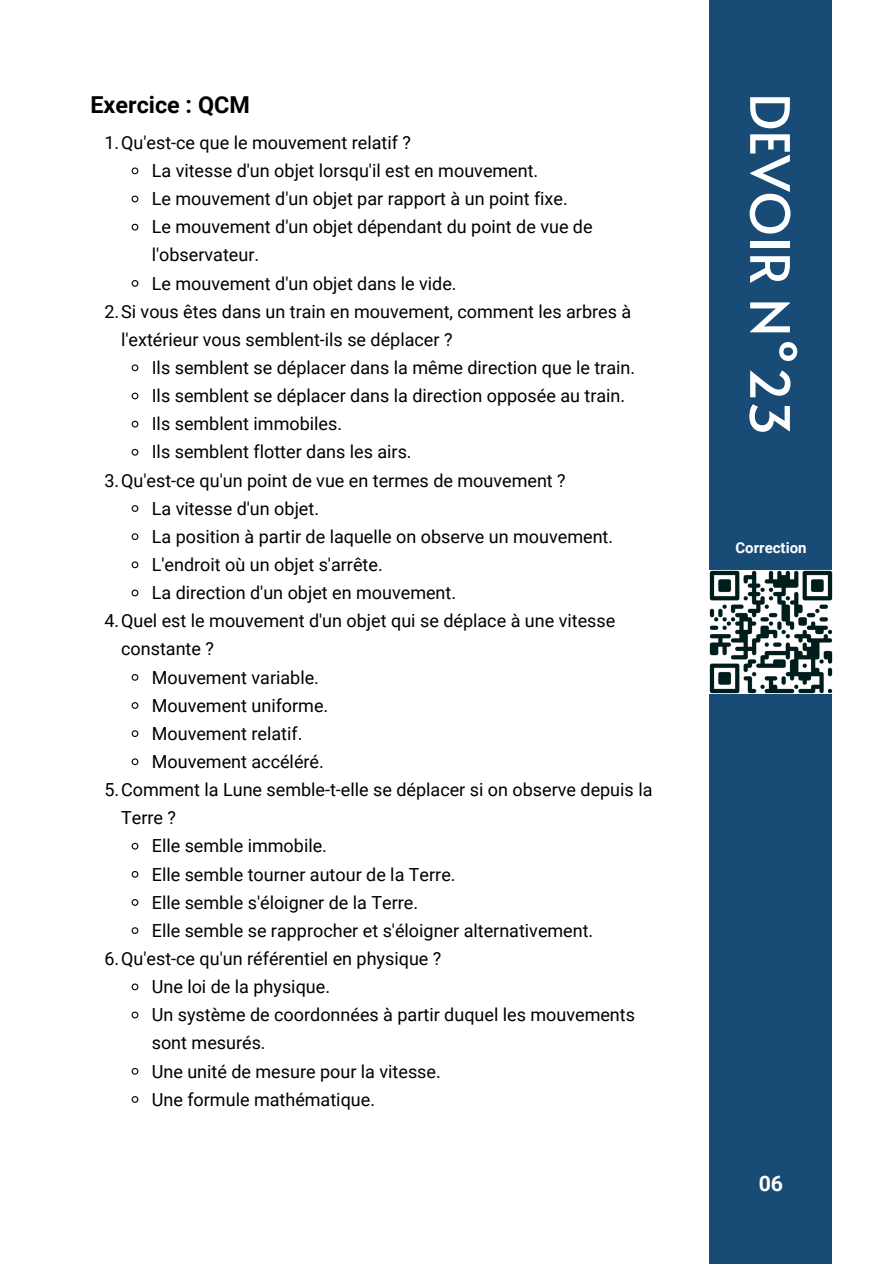
<style>
.page{position:relative;width:894px;height:1264px;background:#fff}
.page>*{position:absolute;margin:0;border:0;box-sizing:border-box;transform-origin:0 0}
.t1{font:54px "Alata";color:#fff}
.t2{font:700 23.4px "Roboto";color:#000}
.t3{font:700 21.3px "Roboto";color:#fff}
.t4{font:18px/28.2px "Roboto";color:#000}
.t5{font:700 15px "Roboto";color:#fff}
</style>
<div class="page">
<div style="left:709px;top:0;width:123px;height:1263px;background:#184b75"></div>
<svg style="left:131px;top:167px;width:8px;height:8px"></svg>
<svg style="left:131px;top:195px;width:8px;height:8px"></svg>
<svg style="left:131px;top:223px;width:8px;height:8px"></svg>
<svg style="left:131px;top:280px;width:8px;height:7px"></svg>
<svg style="left:131px;top:364px;width:8px;height:8px"></svg>
<svg style="left:131px;top:392px;width:8px;height:8px"></svg>
<svg style="left:131px;top:420px;width:8px;height:8px"></svg>
<svg style="left:131px;top:448px;width:8px;height:8px"></svg>
<svg style="left:131px;top:505px;width:8px;height:7px"></svg>
<svg style="left:131px;top:533px;width:8px;height:7px"></svg>
<svg style="left:131px;top:561px;width:8px;height:8px"></svg>
<svg style="left:131px;top:589px;width:8px;height:8px"></svg>
<svg style="left:131px;top:674px;width:8px;height:7px"></svg>
<svg style="left:131px;top:702px;width:8px;height:7px"></svg>
<svg style="left:131px;top:730px;width:8px;height:7px"></svg>
<svg style="left:131px;top:758px;width:8px;height:8px"></svg>
<svg style="left:131px;top:842px;width:8px;height:8px"></svg>
<svg style="left:131px;top:871px;width:8px;height:7px"></svg>
<svg style="left:131px;top:899px;width:8px;height:7px"></svg>
<svg style="left:131px;top:927px;width:8px;height:7px"></svg>
<svg style="left:131px;top:983px;width:8px;height:8px"></svg>
<svg style="left:131px;top:1011px;width:8px;height:8px"></svg>
<svg style="left:131px;top:1068px;width:8px;height:7px"></svg>
<svg style="left:131px;top:1096px;width:8px;height:7px"></svg>
<img style="left:709px;top:570px;width:123px;height:123px">
<h1 class="t2" style="left:90px;top:91px;width:161px">Exercice : QCM</h1>
<p class="t4" style="left:104px;top:129px;width:308px">1.Qu'est-ce que le mouvement relatif ?</p>
<p class="t4" style="left:152px;top:157px;width:388px">La vitesse d'un objet lorsqu'il est en mouvement.</p>
<p class="t4" style="left:152px;top:185px;width:417px">Le mouvement d'un objet par rapport à un point fixe.</p>
<p class="t4" style="left:152px;top:213px;width:442px">Le mouvement d'un objet dépendant du point de vue de l'observateur.</p>
<p class="t4" style="left:152px;top:269px;width:306px">Le mouvement d'un objet dans le vide.</p>
<p class="t4" style="left:121px;top:297px;width:511px;text-indent:-17px">2.Si vous êtes dans un train en mouvement, comment les arbres à l'extérieur vous semblent-ils se déplacer ?</p>
<p class="t4" style="left:152px;top:354px;width:484px">Ils semblent se déplacer dans la même direction que le train.</p>
<p class="t4" style="left:152px;top:382px;width:475px">Ils semblent se déplacer dans la direction opposée au train.</p>
<p class="t4" style="left:152px;top:410px;width:192px">Ils semblent immobiles.</p>
<p class="t4" style="left:152px;top:438px;width:261px">Ils semblent flotter dans les airs.</p>
<p class="t4" style="left:104px;top:466px;width:462px">3.Qu'est-ce qu'un point de vue en termes de mouvement ?</p>
<p class="t4" style="left:152px;top:494px;width:169px">La vitesse d'un objet.</p>
<p class="t4" style="left:152px;top:522px;width:463px">La position à partir de laquelle on observe un mouvement.</p>
<p class="t4" style="left:152px;top:550px;width:232px">L'endroit où un objet s'arrête.</p>
<p class="t4" style="left:152px;top:579px;width:306px">La direction d'un objet en mouvement.</p>
<p class="t4" style="left:121px;top:607px;width:495px;text-indent:-17px">4.Quel est le mouvement d'un objet qui se déplace à une vitesse constante ?</p>
<p class="t4" style="left:152px;top:663px;width:169px">Mouvement variable.</p>
<p class="t4" style="left:152px;top:691px;width:178px">Mouvement uniforme.</p>
<p class="t4" style="left:152px;top:719px;width:152px">Mouvement relatif.</p>
<p class="t4" style="left:152px;top:747px;width:173px">Mouvement accéléré.</p>
<p class="t4" style="left:121px;top:775px;width:532px;text-indent:-17px">5.Comment la Lune semble-t-elle se déplacer si on observe depuis la<br>Terre ?</p>
<p class="t4" style="left:152px;top:832px;width:177px">Elle semble immobile.</p>
<p class="t4" style="left:152px;top:860px;width:305px">Elle semble tourner autour de la Terre.</p>
<p class="t4" style="left:152px;top:888px;width:268px">Elle semble s'éloigner de la Terre.</p>
<p class="t4" style="left:152px;top:916px;width:443px">Elle semble se rapprocher et s'éloigner alternativement.</p>
<p class="t4" style="left:104px;top:944px;width:338px">6.Qu'est-ce qu'un référentiel en physique ?</p>
<p class="t4" style="left:152px;top:972px;width:180px">Une loi de la physique.</p>
<p class="t4" style="left:152px;top:1000px;width:484px">Un système de coordonnées à partir duquel les mouvements sont mesurés.</p>
<p class="t4" style="left:152px;top:1057px;width:290px">Une unité de mesure pour la vitesse.</p>
<p class="t4" style="left:152px;top:1085px;width:225px">Une formule mathématique.</p>
<h2 class="t1" style="left:809px;top:93px;width:344px;rotate:90deg">DEVOIR N°23</h2>
<p class="t5" style="left:735px;top:538px;width:73px">Correction</p>
<p class="t3" style="left:758px;top:1171px;width:26px">06</p>
</div>
